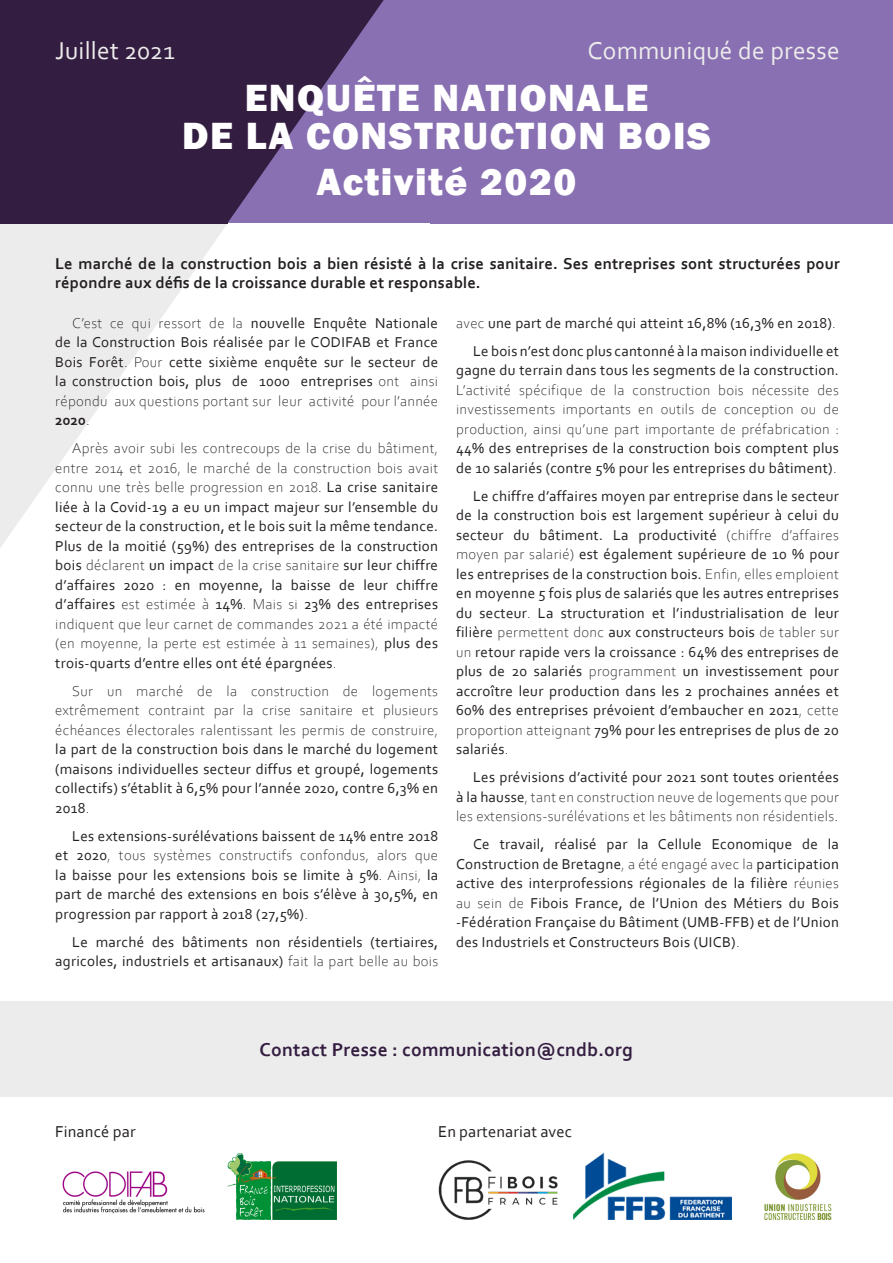
<style>
.page{position:relative;width:893px;height:1263px;background:#fff}
.page>*{position:absolute;margin:0;border:0;box-sizing:border-box;transform-origin:0 0}
.Titre{font:800 39px/37.5px "Franklin Gothic";letter-spacing:.04em;color:#fff;text-align:center}
.t1{font:25.5px "Corbel";letter-spacing:.01em;color:#edecec}
.t2{font:700 19.5px "Corbel";letter-spacing:.01em;color:#331d41}
.t3{font:700 16.5px/19.5px "Corbel";letter-spacing:.01em;color:#231f20}
.t4{font:16.5px "Corbel";letter-spacing:.01em;color:#231f20}
.t5{font:15px/19.5px "Corbel";letter-spacing:.02em;color:#231f20;text-align:justify}
.t6{font:300 15px/19.5px "Corbel";letter-spacing:.02em;color:#231f20;text-align:justify}
.s1{font-weight:300}
.s2{font-weight:700}
.s3{font-weight:400}
</style>
<div class="page">
<div style="left:0;top:1001px;width:893px;height:95px;background:#edecec"></div>
<div style="left:0;top:0;width:893px;height:223px;background:#8870b2"></div>
<img style="left:62px;top:1171px;width:143px;height:43px">
<img style="left:227px;top:1153px;width:110px;height:66px">
<img style="left:438px;top:1160px;width:120px;height:60px">
<img style="left:764px;top:1153px;width:68px;height:66px">
<img style="left:574px;top:1153px;width:157px;height:66px">
<svg style="left:227px;top:0;width:157px;height:223px"></svg>
<svg style="left:0;top:223px;width:227px;height:325px;fill:#edecec"></svg>
<div style="left:0;top:0;width:227px;height:223px;background:#331d41"></div>
<p class="t1" style="left:55px;top:35px;width:121px">Juillet 2021</p>
<p class="t1" style="left:588px;top:35px;width:254px">Communiqué de presse</p>
<p class="Titre" style="left:182px;top:79px;width:530px">ENQUÊTE NATIONALE<br>DE LA CONSTRUCTION BOIS</p>
<p class="Titre" style="left:317px;top:163px;width:261px">Activité 2020</p>
<p class="t3" style="left:55px;top:253px;width:786px">Le marché de la construction bois a bien résisté à la crise sanitaire. Ses entreprises sont structurées pour répondre aux défis de la croissance durable et responsable.</p>
<p class="t5" style="left:55px;top:313px;width:384px;text-indent:17px"><span class="s1">C’est ce qui ressort de la</span> nouvelle Enquête Nationale de la Construction Bois réalisée par le CODIFAB et France Bois Forêt<span class="s1">. Pour</span> cette sixième enquête sur le secteur de la construction bois, plus de 1000 entreprises <span class="s1">ont ainsi répondu aux questions portant sur leur activité pour l’année </span><span class="s2">2020</span><span class="s1">.</span></p>
<p class="t5" style="left:55px;top:438px;width:384px;text-indent:17px"><span class="s1">Après avoir subi les contrecoups de la crise du bâtiment, entre 2014 et 2016, le marché de la construction bois avait connu une très belle progression en 2018.</span> La crise sanitaire liée à la Covid-19 a eu un impact majeur sur l’ensemble du secteur de la construction, et le bois suit la même tendance.<br>Plus de la moitié (59%) des entreprises de la construction bois <span class="s1">déclarent</span> un impact <span class="s1">de la crise sanitaire</span> sur leur chiffre d’affaires 2020 : en moyenne, la baisse de leur chiffre d’affaires <span class="s1">est estimée à</span> 14%<span class="s1">. Mais si</span> 23% des entreprises <span class="s1">indiquent que leur carnet de commandes 2021 a été impacté (en moyenne, la perte est estimée à 11 semaines),</span> plus des trois-quarts d’entre elles ont été épargnées<span class="s1">.</span></p>
<p class="t5" style="left:55px;top:681px;width:384px;text-indent:17px"><span class="s1">Sur un marché de la construction de logements extrêmement contraint par la crise sanitaire et plusieurs échéances électorales ralentissant les permis de construire, </span>la part de la construction bois dans le marché du logement (maisons individuelles secteur diffus et groupé, logements collectifs) s’établit à 6,5% pour l’année 2020, contre 6,3% en 2018<span class="s1">.</span></p>
<p class="t5" style="left:55px;top:826px;width:384px;text-indent:17px">Les extensions-surélévations baissent de 14% entre 2018 et 2020<span class="s1">, tous systèmes constructifs confondus, alors que </span>la baisse pour les extensions bois se limite à 5%<span class="s1">. Ainsi,</span> la part de marché des extensions en bois s’élève à 30,5%, en progression par rapport à 2018 (27,5%)<span class="s1">.</span></p>
<p class="t5" style="left:55px;top:932px;width:384px;text-align:right">Le marché des bâtiments non résidentiels (tertiaires, agricoles, industriels et artisanaux) <span class="s1">fait la part belle au bois</span></p>
<p class="t5" style="left:456px;top:313px;width:381px"><span class="s1">avec</span> une part de marché qui atteint 16,8% (16,3% en 2018)<span class="s1">.</span></p>
<p class="t5" style="left:456px;top:341px;width:384px;text-indent:17px">Le bois n’est donc plus cantonné à la maison individuelle et gagne du terrain dans tous les segments de la construction.<br><span class="s1">L’activité spécifique de la construction bois nécessite des investissements importants en outils de conception ou de production, ainsi qu’une part importante de préfabrication :<br></span>44% des entreprises de la construction bois comptent plus de 10 salariés (contre 5% pour les entreprises du bâtiment)<span class="s1">.</span></p>
<p class="t5" style="left:456px;top:486px;width:384px;text-indent:17px">Le chiffre d’affaires moyen par entreprise dans le secteur de la construction bois est largement supérieur à celui du secteur du bâtiment. La productivité <span class="s1">(chiffre d’affaires moyen par salarié)</span> est également supérieure de 10 % pour les entreprises de la construction bois. <span class="s1">Enfin, elles emploient </span>en moyenne 5 fois plus de salariés que les autres entreprises du secteur<span class="s1">.</span> La structuration et l’industrialisation de leur filière <span class="s1">permettent donc</span> aux constructeurs bois <span class="s1">de tabler sur un</span> retour rapide vers la croissance : 64% des entreprises de plus de 20 salariés <span class="s1">programment</span> un investissement pour accroître leur production dans les 2 prochaines années et 60% des entreprises prévoient d’embaucher en 2021<span class="s1">, cette proportion atteignant</span> 79% pour les entreprises de plus de 20 salariés<span class="s1">.</span></p>
<p class="t6" style="left:456px;top:767px;width:384px;text-indent:17px"><span class="s3">Les prévisions d’activité pour 2021 sont toutes orientées à la hausse</span>, tant en construction neuve de logements que pour les extensions-surélévations et les bâtiments non résidentiels.</p>
<p class="t5" style="left:456px;top:834px;width:384px;text-indent:17px">Ce travail, réalisé par la Cellule Economique de la Construction de Bretagne<span class="s1">, a été engagé avec la</span> participation active des interprofessions régionales de la filière <span class="s1">réunies au sein de</span> Fibois France, de l’Union des Métiers du Bois -Fédération Française du Bâtiment (UMB-FFB) et de l’Union des Industriels et Constructeurs Bois (UICB)<span class="s1">.</span></p>
<p class="t2" style="left:260px;top:1037px;width:375px">Contact Presse : communication@cndb.org</p>
<p class="t4" style="left:55px;top:1121px;width:82px">Financé par</p>
<p class="t4" style="left:438px;top:1121px;width:135px">En partenariat avec</p>
</div>
